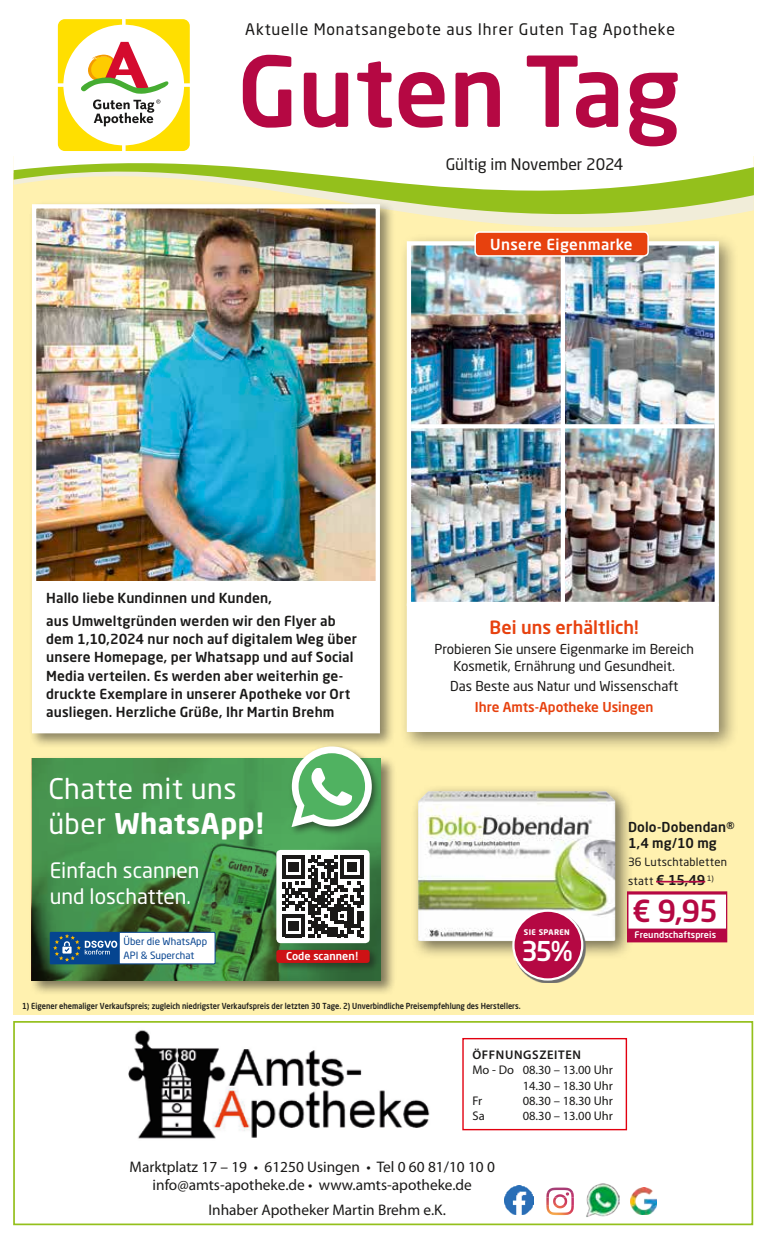
<style>
.page{position:relative;width:766px;height:1238px;background:#fff}
.page>*{position:absolute;margin:0;border:0;box-sizing:border-box;transform-origin:0 0}
.t1{font:500 96px "Neo Sans Pro";color:#b50843}
._04_Angebotspreis{font:500 30px "Neo Sans Pro";color:#b50843}
.t2{font:28.2px/35.4px "Neo Sans Pro";letter-spacing:.02em;color:#fff}
.Prozente{font:500 27px "Neo Sans Pro";color:#fff}
.t3{font:21px/26.1px "Neo Sans Pro";color:#fff}
.t4{font:500 18px "Neo Sans Pro";color:#e7410e}
.t5{font:15.75px "Neo Sans Pro";letter-spacing:.05em;color:#1a1918}
.t6{font:15.75px "Neo Sans Pro";color:#1a1918}
.t7{font:15.3px/18.5px "Myriad Pro";color:#1a1918;text-align:center}
._01_Produkt{font:500 15px "Neo Sans Pro";letter-spacing:.025em;color:#fff}
._01_Artikel{font:500 13.65px/18.3px "Neo Sans Pro";letter-spacing:.01em;color:#1a1918}
.t8{font:13.5px/16.2px "Neo Sans Pro";color:#1a1918;text-align:center}
.t9{font:500 13.5px "Neo Sans Pro";color:#e7410e}
._01_Artikel-2{font:500 13.5px/16.5px "Neo Sans Pro";letter-spacing:.01em;color:#1a1918}
._03_statt_Preis{font:500 13.5px "Neo Sans Pro";color:#1a1918}
.t10{font:12.6px "Myriad Pro";color:#1a1918}
.t11{font:600 12.6px "Myriad Pro";letter-spacing:.05em;color:#1a1918}
._02_Text{font:11.25px "Neo Sans Pro";letter-spacing:.015em;color:#1a1918}
.t12{font:500 10.8px "Neo Sans Pro";color:#fff}
.t13{font:9.9px/13.2px "Neo Sans Pro";color:#074490}
._07_T_Wirberaten{font:500 9px "Neo Sans Pro";letter-spacing:.01em;color:#fff}
.t14{font:500 8.25px "Neo Sans Pro";color:#1d1d1b;scale:.9 1}
.Sparen{font:700 7.65px "Neo Sans Pro";letter-spacing:.05em;color:#fff}
.s1{font-weight:700}
.s2{font-weight:400;font-size:11.25px}
</style>
<div class="page">
<div style="left:14px;top:156px;width:739px;height:858px;background:#fff1af"></div>
<svg style="left:14px;top:138px;width:739px;height:95px"></svg>
<svg style="left:58px;top:19px;width:132px;height:132px"></svg>
<img style="left:129px;top:1030px;width:336px;height:109px">
<div style="left:462px;top:1037px;width:165px;height:93px;border:1px solid #e2000f"></div>
<img style="left:504px;top:1185px;width:29px;height:29px">
<img style="left:546px;top:1204px;width:27px;height:10px">
<img style="left:547px;top:1187px;width:26px;height:5px">
<svg style="left:562px;top:1192px;width:11px;height:12px"></svg>
<img style="left:586px;top:1183px;width:33px;height:34px">
<img style="left:630px;top:1187px;width:26px;height:27px">
<div style="left:13px;top:1020px;width:740px;height:205px;border:2px solid #94c01c"></div>
<div style="left:29px;top:201px;width:366px;height:548px;background:#1a1918;opacity:.5"></div>
<img style="left:37px;top:209px;width:338px;height:372px">
<div style="left:32px;top:204px;width:348px;height:529px;border:4px solid #fff"></div>
<div style="left:33px;top:581px;width:345px;height:150px;background:#fff"></div>
<div style="left:29px;top:755px;width:368px;height:240px;background:#1a1918;opacity:.55"></div>
<img style="left:32px;top:758px;width:349px;height:222px">
<div style="left:288px;top:742px;width:93px;height:94px;background:#1a1918;opacity:.6"></div>
<svg style="left:291px;top:746px;width:80px;height:81px;background:#96cb99"></svg>
<svg style="left:50px;top:931px;width:69px;height:33px;background:#285d94"></svg>
<div style="left:119px;top:932px;width:96px;height:31px;background:#fff"></div>
<div style="left:119px;top:931px;width:96px;height:33px;border:1px solid #074490"></div>
<div style="left:276px;top:849px;width:93px;height:94px;background:#fff;border-radius:4px"></div>
<svg style="left:282px;top:855px;width:81px;height:82px"></svg>
<div style="left:274px;top:947px;width:105px;height:25px;background:#1a1918;opacity:.5"></div>
<div style="left:276px;top:949px;width:93px;height:13px;background:#cd1215;border-radius:3px"></div>
<div style="left:398px;top:233px;width:341px;height:519px;background:#1a1918;opacity:.5"></div>
<img style="left:404px;top:239px;width:316px;height:362px">
<div style="left:404px;top:601px;width:316px;height:133px;background:#fff"></div>
<svg style="left:411px;top:424px;width:303px;height:4px"></svg>
<div style="left:560px;top:245px;width:5px;height:358px;background:#fff"></div>
<div style="left:475px;top:232px;width:173px;height:24px;background:#e7410e;border-radius:4px"></div>
<div style="left:474px;top:231px;width:174px;height:26px;border:2px solid #fff;border-radius:4px"></div>
<div style="left:410px;top:784px;width:223px;height:175px;background:#1a1918;opacity:.6"></div>
<img style="left:418px;top:791px;width:197px;height:150px">
<div style="left:626px;top:891px;width:101px;height:51px;background:#b50843"></div>
<div style="left:628px;top:894px;width:97px;height:34px;background:#fff"></div>
<hr style="left:656px;top:880px;width:49px;height:2px;background:#b50843">
<svg style="left:514px;top:911px;width:71px;height:71px"></svg>
<div style="left:513px;top:910px;width:69px;height:69px;background:#b50843;border-radius:50%"></div>
<div style="left:512px;top:909px;width:71px;height:71px;border:2px solid #fff;border-radius:50%"></div>
<p class="t5" style="left:245px;top:20px;width:431px">Aktuelle Monatsangebote aus Ihrer Guten Tag Apotheke</p>
<p class="t1" style="left:237px;top:31px;width:444px">Guten Tag</p>
<p class="t6" style="left:445px;top:154px;width:179px">Gültig im November 2024</p>
<p class="_01_Produkt" style="left:490px;top:235px;width:144px">Unsere Eigenmarke</p>
<p class="_01_Artikel" style="left:46px;top:588px;width:227px">Hallo liebe Kundinnen und Kunden,</p>
<p class="_01_Artikel" style="left:46px;top:611px;width:312px">aus Umweltgründen werden wir den Flyer ab dem 1,10,2024 nur noch auf digitalem Weg über unsere Homepage, per Whatsapp und auf Social Media verteilen. Es werden aber weiterhin ge&shy;druckte Exemplare in unserer Apotheke vor Ort ausliegen. Herzliche Grüße, Ihr Martin Brehm</p>
<p class="t2" style="left:48px;top:770px;width:217px">Chatte mit uns über <span class="s1">WhatsApp!</span></p>
<p class="t3" style="left:50px;top:856px;width:151px">Einfach scannen und loschatten.</p>
<p class="t13" style="left:124px;top:935px;width:85px">Über die WhatsApp<br>API &amp; Superchat</p>
<p class="t12" style="left:286px;top:949px;width:74px">Code scannen!</p>
<p class="t4" style="left:489px;top:616px;width:151px">Bei uns erhältlich!</p>
<p class="t8" style="left:434px;top:641px;width:261px">Probieren Sie unsere Eigenmarke im Bereich<br>Kosmetik, Ernährung und Gesundheit.</p>
<p class="t8" style="left:450px;top:677px;width:230px">Das Beste aus Natur und Wissenschaft</p>
<p class="t9" style="left:475px;top:698px;width:180px">Ihre Amts-Apotheke Usingen</p>
<p class="Sparen" style="left:523px;top:927px;width:47px">SIE SPAREN</p>
<p class="Prozente" style="left:521px;top:933px;width:53px">35%</p>
<p class="_01_Artikel-2" style="left:628px;top:818px;width:108px">Dolo-Dobendan®<br>1,4 mg/10 mg</p>
<p class="_02_Text" style="left:628px;top:854px;width:100px">36 Lutschtabletten</p>
<p class="_03_statt_Preis" style="left:628px;top:871px;width:87px"><span class="s2">statt</span> € 15,49 <sup>1)</sup></p>
<p class="_04_Angebotspreis" style="left:632px;top:892px;width:87px">€ 9,95</p>
<p class="_07_T_Wirberaten" style="left:634px;top:929px;width:83px">Freundschaftspreis</p>
<p class="t14" style="left:22px;top:1000px;width:555px">1) Eigener ehemaliger Verkaufspreis; zugleich niedrigster Verkaufspreis der letzten 30 Tage. 2) Unverbindliche Preisempfehlung des Herstellers.</p>
<p class="t11" style="left:472px;top:1047px;width:110px">ÖFFNUNGSZEITEN</p>
<p class="t10" style="left:472px;top:1062px;width:142px">Mo - Do 08.30 – 13.00 Uhr</p>
<p class="t10" style="left:522px;top:1077px;width:92px">14.30 – 18.30 Uhr</p>
<p class="t10" style="left:472px;top:1092px;width:11px">Fr</p>
<p class="t10" style="left:522px;top:1092px;width:92px">08.30 – 18.30 Uhr</p>
<p class="t10" style="left:472px;top:1107px;width:14px">Sa</p>
<p class="t10" style="left:522px;top:1107px;width:92px">08.30 – 13.00 Uhr</p>
<p class="t7" style="left:130px;top:1156px;width:366px">Marktplatz 17 – 19 • 61250 Usingen • Tel 0 60 81/10 10 0 info@amts-apotheke.de • www.amts-apotheke.de</p>
<p class="t7" style="left:208px;top:1200px;width:239px">Inhaber Apotheker Martin Brehm e.K.</p>
</div>
